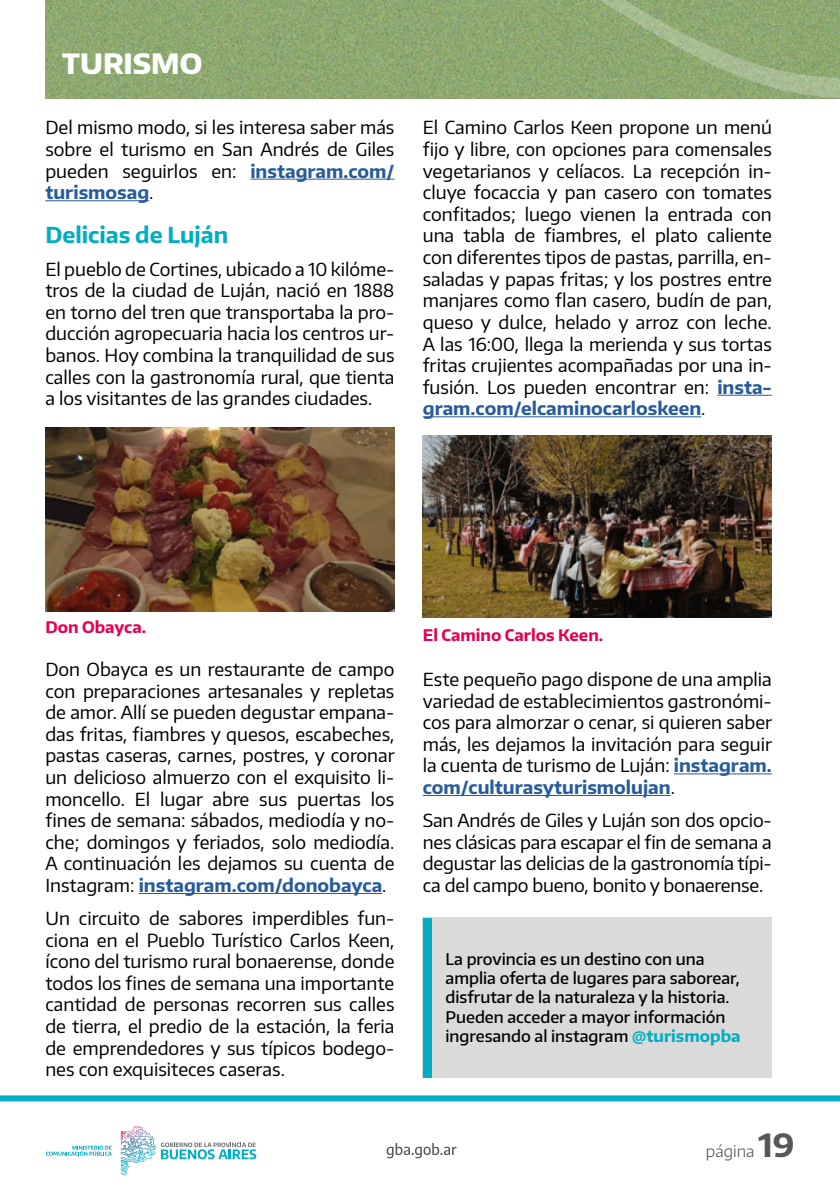
<style>
.page{position:relative;width:840px;height:1191px;background:#fff}
.page>*{position:absolute;margin:0;border:0;box-sizing:border-box;transform-origin:0 0}
.t1{font:800 28px "Encode Sans";color:#fff}
.t2{font:700 22px "Encode Sans";color:#00aec3}
.t3{font:18px/21.6px "Encode Sans";color:#000;text-align:justify}
.t4{font:500 16px/19.2px "Encode Sans";color:#000}
.t5{font:700 16px "Encode Sans";color:#e50053}
.t6{font:300 16px "Encode Sans";color:#575756}
.s1{font-weight:700;color:#275b9b}
.s2{font-weight:700;color:#00aec3}
.s3{font-weight:700;font-size:32px}
</style>
<div class="page">
<svg style="left:0;top:1095px;width:839px;height:81px"></svg>
<svg style="left:386px;top:1143px;width:70px;height:15px"></svg>
<svg style="left:46px;top:1145px;width:66px;height:10px"></svg>
<svg style="left:161px;top:1142px;width:95px;height:17px"></svg>
<svg style="left:124px;top:1126px;width:22px;height:12px"></svg>
<img style="left:45px;top:0;width:458px;height:99px">
<img style="left:503px;top:0;width:336px;height:99px">
<hr style="left:250px;top:179px;width:144px;height:1px;background:#275b9b">
<hr style="left:45px;top:200px;width:104px;height:1px;background:#275b9b">
<hr style="left:139px;top:893px;width:243px;height:1px;background:#275b9b">
<hr style="left:717px;top:395px;width:54px;height:1px;background:#275b9b">
<hr style="left:422px;top:416px;width:278px;height:1px;background:#275b9b">
<hr style="left:673px;top:773px;width:98px;height:1px;background:#275b9b">
<hr style="left:422px;top:795px;width:248px;height:1px;background:#275b9b">
<img style="left:45px;top:428px;width:349px;height:183px">
<img style="left:422px;top:435px;width:349px;height:183px">
<div style="left:422px;top:917px;width:349px;height:160px;background:#dadada"></div>
<div style="left:422px;top:917px;width:9px;height:160px;background:#00aec3"></div>
<h1 class="t1" style="left:62px;top:45px;width:142px">TURISMO</h1>
<p class="t3" style="left:45px;top:116px;width:350px">Del mismo modo, si les interesa saber más sobre el turismo en San Andrés de Giles pueden seguirlos en: <span class="s1">instagram.com/ turismosag</span>.</p>
<p class="t2" style="left:45px;top:220px;width:184px">Delicias de Luján</p>
<p class="t3" style="left:45px;top:257px;width:350px">El pueblo de Cortines, ubicado a 10 kilóme&shy;tros de la ciudad de Luján, nació en 1888 en torno del tren que transportaba la pro&shy;ducción agropecuaria hacia los centros ur&shy;banos. Hoy combina la tranquilidad de sus calles con la gastronomía rural, que tienta a los visitantes de las grandes ciudades.</p>
<p class="t3" style="left:422px;top:116px;width:350px">El Camino Carlos Keen propone un menú fijo y libre, con opciones para comensales vegetarianos y celíacos. La recepción in&shy;cluye focaccia y pan casero con tomates confitados; luego vienen la entrada con una tabla de fiambres, el plato caliente con diferentes tipos de pastas, parrilla, en&shy;saladas y papas fritas; y los postres entre manjares como flan casero, budín de pan, queso y dulce, helado y arroz con leche.<br>A las 16:00, llega la merienda y sus tortas fritas crujientes acompañadas por una in&shy;fusión. Los pueden encontrar en: <span class="s1">insta&shy;gram.com/elcaminocarloskeen</span>.</p>
<p class="t5" style="left:45px;top:617px;width:102px">Don Obayca.</p>
<p class="t5" style="left:422px;top:624px;width:182px">El Camino Carlos Keen.</p>
<p class="t3" style="left:45px;top:658px;width:351px">Don Obayca es un restaurante de campo con preparaciones artesanales y repletas de amor. Allí se pueden degustar empana&shy;das fritas, fiambres y quesos, escabeches, pastas caseras, carnes, postres, y coronar un delicioso almuerzo con el exquisito li&shy;moncello. El lugar abre sus puertas los fines de semana: sábados, mediodía y no&shy;che; domingos y feriados, solo mediodía.<br>A continuación les dejamos su cuenta de Instagram: <span class="s1">instagram.com/donobayca</span>.</p>
<p class="t3" style="left:45px;top:907px;width:350px">Un circuito de sabores imperdibles fun&shy;ciona en el Pueblo Turístico Carlos Keen, ícono del turismo rural bonaerense, donde todos los fines de semana una importante cantidad de personas recorren sus calles de tierra, el predio de la estación, la feria de emprendedores y sus típicos bodego&shy;nes con exquisiteces caseras.</p>
<p class="t3" style="left:422px;top:668px;width:351px">Este pequeño pago dispone de una amplia variedad de establecimientos gastronómi&shy;cos para almorzar o cenar, si quieren saber más, les dejamos la invitación para seguir la cuenta de turismo de Luján: <span class="s1">instagram. com/culturasyturismolujan</span>.</p>
<p class="t3" style="left:422px;top:809px;width:350px">San Andrés de Giles y Luján son dos opcio&shy;nes clásicas para escapar el fin de semana a degustar las delicias de la gastronomía típi&shy;ca del campo bueno, bonito y bonaerense.</p>
<p class="t4" style="left:445px;top:949px;width:296px">La provincia es un destino con una amplia oferta de lugares para saborear, disfrutar de la naturaleza y la historia.<br>Pueden acceder a mayor información ingresando al instagram <span class="s2">@turismopba</span></p>
<p class="t6" style="left:705px;top:1140px;width:90px">página <span class="s3">19</span></p>
</div>
